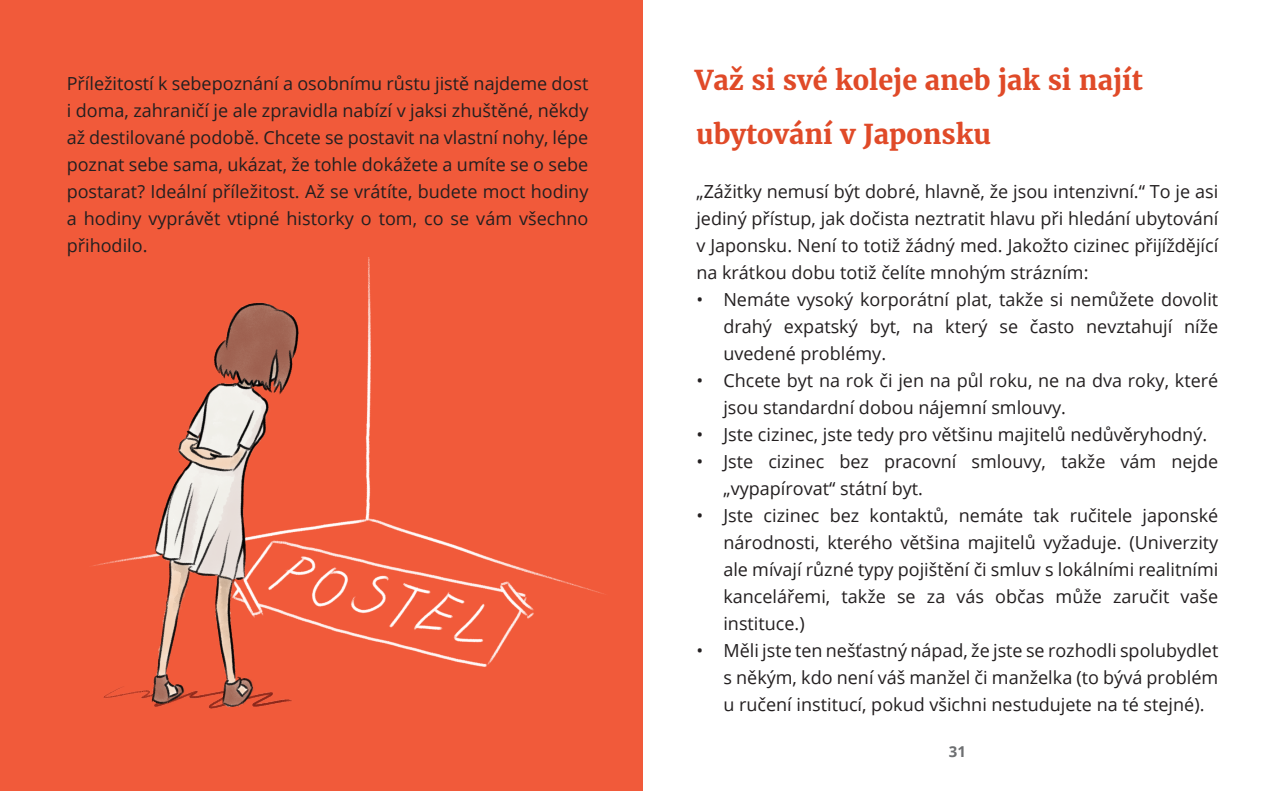
<style>
.page{position:relative;width:1285px;height:791px;background:#fff}
.page>*{position:absolute;margin:0;border:0;box-sizing:border-box;transform-origin:0 0}
.t1{font:700 27px/54px "Merriweather";color:#e04a28}
.t2{font:18px/27px "Open Sans";color:#231f20;text-align:justify}
.t3{font:700 15px "Open Sans";color:#6d6f71}
</style>
<div class="page">
<div style="left:0;top:0;width:642px;height:791px;background:#f15a3a"></div>
<img style="left:93px;top:258px;width:511px;height:451px">
<p class="t2" style="left:67px;top:69px;width:523px">Příležitostí k sebepoznání a osobnímu růstu jistě najdeme dost i doma, zahraničí je ale zpravidla nabízí v jaksi zhuštěné, někdy až destilované podobě. Chcete se postavit na vlastní nohy, lépe poznat sebe sama, ukázat, že tohle dokážete a umíte se o sebe postarat? Ideální příležitost. Až se vrátíte, budete moct hodiny a hodiny vyprávět vtipné historky o tom, co se vám všechno přihodilo.</p>
<p class="t1" style="left:694px;top:52px;width:449px">Važ si své koleje aneb jak si najít ubytování v Japonsku</p>
<p class="t2" style="left:696px;top:177px;width:523px">„Zážitky nemusí být dobré, hlavně, že jsou intenzivní.“ To je asi jediný přístup, jak dočista neztratit hlavu při hledání ubytování v Japonsku. Není to totiž žádný med. Jakožto cizinec přijíždějící na krátkou dobu totiž čelíte mnohým strázním:</p>
<p class="t2" style="left:723px;top:285px;width:496px;text-indent:-27px">• Nemáte vysoký korporátní plat, takže si nemůžete dovolit drahý expatský byt, na který se často nevztahují níže uvedené problémy.</p>
<p class="t2" style="left:723px;top:366px;width:496px;text-indent:-27px">• Chcete byt na rok či jen na půl roku, ne na dva roky, které jsou standardní dobou nájemní smlouvy.</p>
<p class="t2" style="left:696px;top:420px;width:512px">• Jste cizinec, jste tedy pro většinu majitelů nedůvěryhodný.</p>
<p class="t2" style="left:723px;top:447px;width:496px;text-indent:-27px">• Jste cizinec bez pracovní smlouvy, takže vám nejde „vypapírovat“ státní byt.</p>
<p class="t2" style="left:723px;top:501px;width:496px;text-indent:-27px">• Jste cizinec bez kontaktů, nemáte tak ručitele japonské národnosti, kterého většina majitelů vyžaduje. (Univerzity ale mívají různé typy pojištění či smluv s lokálními realitními kancelářemi, takže se za vás občas může zaručit vaše instituce.)</p>
<p class="t2" style="left:723px;top:636px;width:496px;text-indent:-27px">• Měli jste ten nešťastný nápad, že jste se rozhodli spolubydlet s někým, kdo není váš manžel či manželka (to bývá problém u ručení institucí, pokud všichni nestudujete na té stejné).</p>
<p class="t3" style="left:948px;top:740px;width:19px">31</p>
</div>
